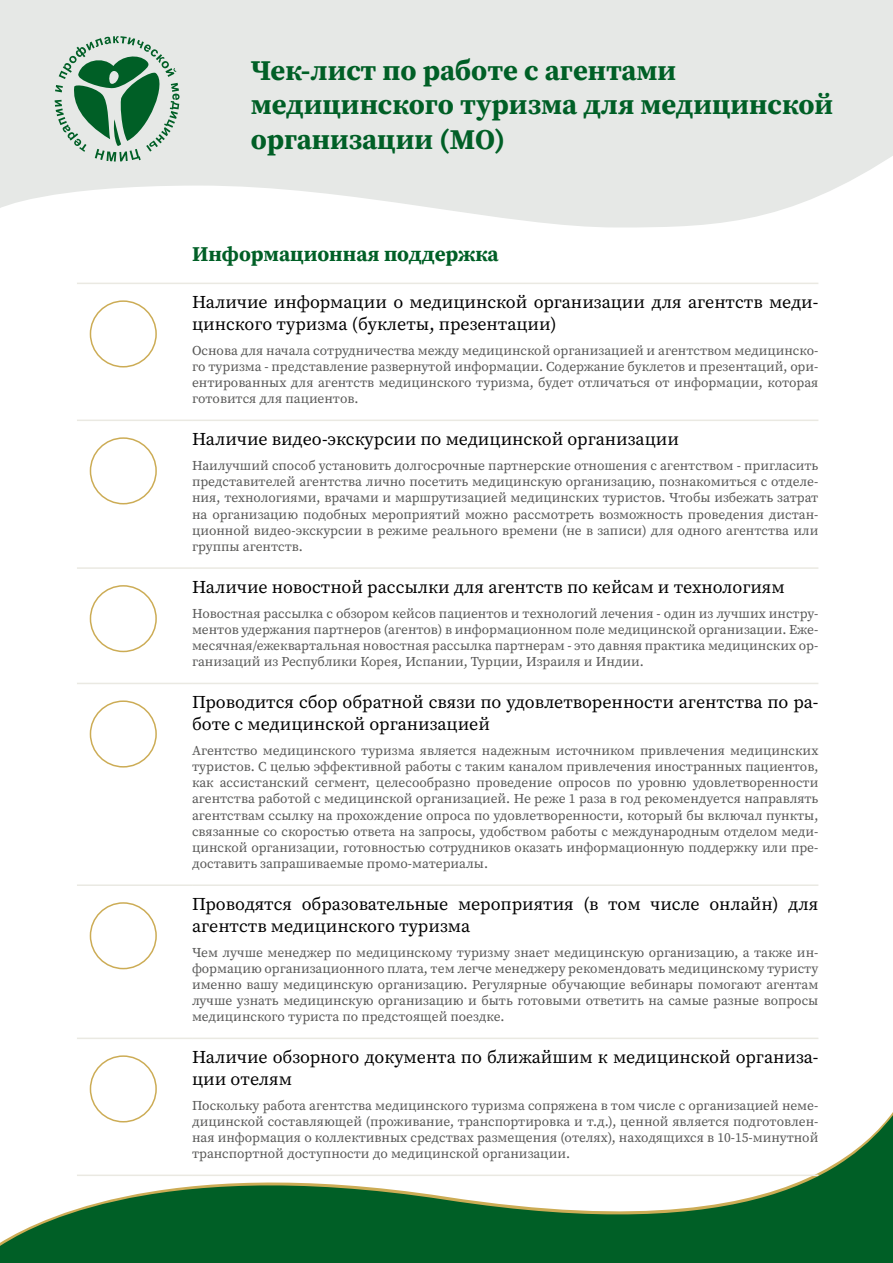
<style>
.page{position:relative;width:893px;height:1263px;background:#fff}
.page>*{position:absolute;margin:0;border:0;box-sizing:border-box;transform-origin:0 0}
.t1{font:700 28.5px/34.2px "Source Serif Pro";color:#005f26}
.t2{font:700 21px "Source Serif Pro";color:#005f26}
.t3{font:18px/21.6px "Source Serif Pro";color:#000}
.t4{font:13.5px/16.2px "Source Serif Pro";color:#575756;text-align:justify}
</style>
<div class="page">
<svg style="left:0;top:1115px;width:893px;height:148px"></svg>
<div style="left:0;top:0;width:893px;height:43px;background:#e6e8e6"></div>
<svg style="left:0;top:43px;width:893px;height:184px;background:#e9ebe9"></svg>
<hr style="left:77px;top:283px;width:115px;height:1px;background:#eae9e2">
<hr style="left:192px;top:283px;width:626px;height:1px;background:#eae9e2">
<hr style="left:77px;top:420px;width:115px;height:1px;background:#eae9e2">
<hr style="left:192px;top:420px;width:626px;height:1px;background:#eae9e2">
<hr style="left:77px;top:567px;width:115px;height:2px;background:#eae9e2">
<hr style="left:192px;top:567px;width:626px;height:2px;background:#eae9e2">
<hr style="left:77px;top:683px;width:115px;height:1px;background:#eae9e2">
<hr style="left:192px;top:683px;width:626px;height:1px;background:#eae9e2">
<hr style="left:77px;top:884px;width:115px;height:2px;background:#eae9e2">
<hr style="left:192px;top:884px;width:626px;height:2px;background:#eae9e2">
<hr style="left:77px;top:1037px;width:115px;height:2px;background:#eae9e2">
<hr style="left:192px;top:1037px;width:626px;height:2px;background:#eae9e2">
<hr style="left:77px;top:1174px;width:115px;height:2px;background:#eae9e2">
<hr style="left:192px;top:1174px;width:626px;height:2px;background:#eae9e2">
<div style="left:90px;top:300px;width:67px;height:67px;border:2px solid #ccac55;border-radius:50%"></div>
<div style="left:90px;top:437px;width:67px;height:67px;border:2px solid #ccac55;border-radius:50%"></div>
<div style="left:90px;top:585px;width:67px;height:67px;border:2px solid #ccac55;border-radius:50%"></div>
<div style="left:90px;top:700px;width:67px;height:67px;border:2px solid #ccac55;border-radius:50%"></div>
<div style="left:90px;top:902px;width:67px;height:67px;border:2px solid #ccac55;border-radius:50%"></div>
<div style="left:90px;top:1055px;width:67px;height:67px;border:2px solid #ccac55;border-radius:50%"></div>
<svg style="left:55px;top:36px;width:125px;height:126px;background:#96b8a3"></svg>
<h1 class="t1" style="left:251px;top:53px;width:584px">Чек-лист по работе с агентами медицинского туризма для медицинской организации (МО)</h1>
<h2 class="t2" style="left:192px;top:239px;width:308px">Информационная поддержка</h2>
<h3 class="t3" style="left:192px;top:292px;width:628px">Наличие информации о медицинской организации для агентств меди&shy;цинского туризма (буклеты, презентации)</h3>
<p class="t4" style="left:192px;top:342px;width:628px">Основа для начала сотрудничества между медицинской организацией и агентством медицинско&shy;го туризма - представление развернутой информации. Содержание буклетов и презентаций, ори&shy;ентированных для агентств медицинского туризма, будет отличаться от информации, которая готовится для пациентов.</p>
<h3 class="t3" style="left:192px;top:429px;width:489px">Наличие видео-экскурсии по медицинской организации</h3>
<p class="t4" style="left:192px;top:457px;width:628px">Наилучший способ установить долгосрочные партнерские отношения с агентством - пригласить представителей агентства лично посетить медицинскую организацию, познакомиться с отделе&shy;ния, технологиями, врачами и маршрутизацией медицинских туристов. Чтобы избежать затрат на организацию подобных мероприятий можно рассмотреть возможность проведения дистан&shy;ционной видео-экскурсии в режиме реального времени (не в записи) для одного агентства или группы агентств.</p>
<h3 class="t3" style="left:192px;top:576px;width:594px">Наличие новостной рассылки для агентств по кейсам и технологиям</h3>
<p class="t4" style="left:192px;top:605px;width:628px">Новостная рассылка с обзором кейсов пациентов и технологий лечения - один из лучших инстру&shy;ментов удержания партнеров (агентов) в информационном поле медицинской организации. Еже&shy;месячная/ежеквартальная новостная рассылка партнерам - это давняя практика медицинских ор&shy;ганизаций из Республики Корея, Испании, Турции, Израиля и Индии.</p>
<h3 class="t3" style="left:192px;top:692px;width:628px">Проводится сбор обратной связи по удовлетворенности агентства по ра&shy;боте с медицинской организацией</h3>
<p class="t4" style="left:192px;top:742px;width:628px">Агентство медицинского туризма является надежным источником привлечения медицинских туристов. С целью эффективной работы с таким каналом привлечения иностранных пациентов, как ассистанский сегмент, целесообразно проведение опросов по уровню удовлетворенности агентства работой с медицинской организацией. Не реже 1 раза в год рекомендуется направлять агентствам ссылку на прохождение опроса по удовлетворенности, который бы включал пункты, связанные со скоростью ответа на запросы, удобством работы с международным отделом меди&shy;цинской организации, готовностью сотрудников оказать информационную поддержку или пре&shy;доставить запрашиваемые промо-материалы.</p>
<h3 class="t3" style="left:192px;top:893px;width:628px">Проводятся образовательные мероприятия (в том числе онлайн) для агентств медицинского туризма</h3>
<p class="t4" style="left:192px;top:944px;width:628px">Чем лучше менеджер по медицинскому туризму знает медицинскую организацию, а также ин&shy;формацию организационного плата, тем легче менеджеру рекомендовать медицинскому туристу именно вашу медицинскую организацию. Регулярные обучающие вебинары помогают агентам лучше узнать медицинскую организацию и быть готовыми ответить на самые разные вопросы медицинского туриста по предстоящей поездке.</p>
<h3 class="t3" style="left:192px;top:1046px;width:628px">Наличие обзорного документа по ближайшим к медицинской организа&shy;ции отелям</h3>
<p class="t4" style="left:192px;top:1097px;width:628px">Поскольку работа агентства медицинского туризма сопряжена в том числе с организацией неме&shy;дицинской составляющей (проживание, транспортировка и т.д.), ценной является подготовлен&shy;ная информация о коллективных средствах размещения (отелях), находящихся в 10-15-минутной транспортной доступности до медицинской организации.</p>
</div>
